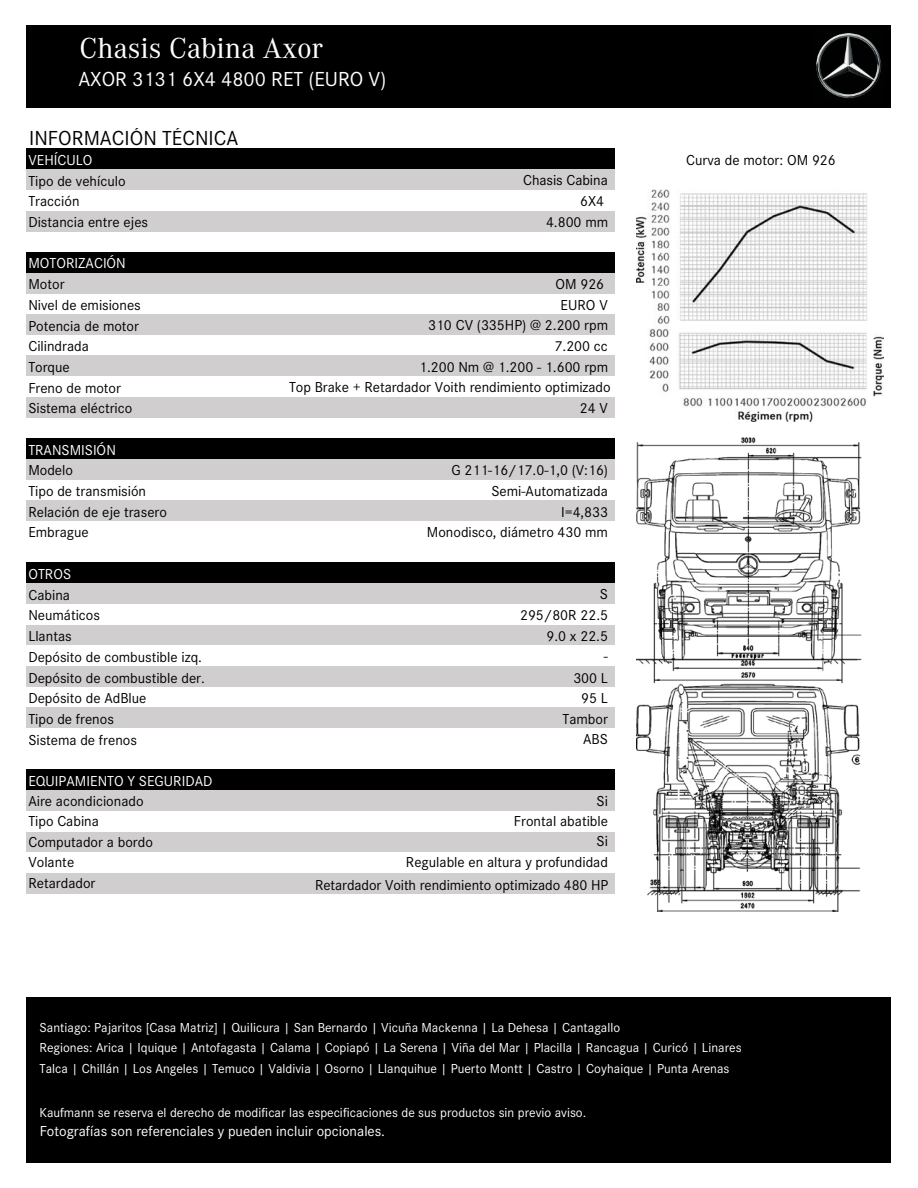
<style>
.page{position:relative;width:918px;height:1188px;background:#fff}
.page>*{position:absolute;margin:0;border:0;box-sizing:border-box;transform-origin:0 0}
.t1{font:30px "Corporate A";color:#fff}
.t2{font:21px "Corporate S";color:#fff}
.t3{font:21px "Corporate S";color:#000}
.t4{font:15px/20.7px "Corporate S";color:#000}
.t5{font:15px "Corporate S";color:#fff}
.t6{font:13.5px/20.7px "Corporate S";color:#fff}
</style>
<div class="page">
<div style="left:26px;top:25px;width:865px;height:82px;background:#000"></div>
<div style="left:26px;top:148px;width:589px;height:21px;background:#000"></div>
<div style="left:26px;top:169px;width:589px;height:21px;background:#d0cece"></div>
<div style="left:26px;top:211px;width:589px;height:20px;background:#d0cece"></div>
<div style="left:26px;top:252px;width:589px;height:21px;background:#000"></div>
<div style="left:26px;top:273px;width:589px;height:21px;background:#d0cece"></div>
<div style="left:26px;top:314px;width:589px;height:21px;background:#d0cece"></div>
<div style="left:26px;top:356px;width:589px;height:20px;background:#d0cece"></div>
<div style="left:26px;top:397px;width:589px;height:21px;background:#d0cece"></div>
<div style="left:26px;top:438px;width:589px;height:21px;background:#000"></div>
<div style="left:26px;top:459px;width:589px;height:21px;background:#d0cece"></div>
<div style="left:26px;top:500px;width:589px;height:21px;background:#d0cece"></div>
<div style="left:26px;top:562px;width:589px;height:21px;background:#000"></div>
<div style="left:26px;top:583px;width:589px;height:21px;background:#d0cece"></div>
<div style="left:26px;top:625px;width:589px;height:20px;background:#d0cece"></div>
<div style="left:26px;top:666px;width:589px;height:21px;background:#d0cece"></div>
<div style="left:26px;top:707px;width:589px;height:21px;background:#d0cece"></div>
<div style="left:26px;top:770px;width:589px;height:20px;background:#000"></div>
<div style="left:26px;top:790px;width:589px;height:21px;background:#d0cece"></div>
<div style="left:26px;top:832px;width:589px;height:20px;background:#d0cece"></div>
<div style="left:26px;top:997px;width:865px;height:166px;background:#000"></div>
<div style="left:26px;top:873px;width:589px;height:21px;background:#d0cece"></div>
<img style="left:637px;top:438px;width:225px;height:473px">
<img style="left:637px;top:189px;width:246px;height:233px">
<img style="left:816px;top:33px;width:66px;height:66px">
<h1 class="t1" style="left:80px;top:27px;width:245px">Chasis Cabina Axor</h1>
<h2 class="t2" style="left:78px;top:65px;width:309px">AXOR 3131 6X4 4800 RET (EURO V)</h2>
<h2 class="t3" style="left:29px;top:124px;width:211px">INFORMACIÓN TÉCNICA</h2>
<p class="t5" style="left:28px;top:150px;width:66px">VEHÍCULO</p>
<p class="t4" style="left:28px;top:170px;width:121px">Tipo de vehículo<br>Tracción<br>Distancia entre ejes</p>
<p class="t5" style="left:28px;top:254px;width:99px">MOTORIZACIÓN</p>
<p class="t4" style="left:28px;top:273px;width:114px">Motor<br>Nivel de emisiones<br>Potencia de motor<br>Cilindrada<br>Torque<br>Freno de motor<br>Sistema eléctrico</p>
<p class="t5" style="left:28px;top:440px;width:89px">TRANSMISIÓN</p>
<p class="t4" style="left:28px;top:460px;width:140px">Modelo<br>Tipo de transmisión<br>Relación de eje trasero</p>
<p class="t4" style="left:523px;top:169px;width:86px">Chasis Cabina</p>
<p class="t4" style="left:580px;top:190px;width:26px">6X4</p>
<p class="t4" style="left:546px;top:211px;width:64px">4.800 mm</p>
<p class="t4" style="left:555px;top:273px;width:50px">OM 926</p>
<p class="t4" style="left:561px;top:294px;width:49px">EURO V</p>
<p class="t4" style="left:428px;top:314px;width:182px">310 CV (335HP) @ 2.200 rpm</p>
<p class="t4" style="left:555px;top:335px;width:55px">7.200 cc</p>
<p class="t4" style="left:289px;top:356px;width:323px;text-align:right">1.200 Nm @ 1.200 - 1.600 rpm<br>Top Brake + Retardador Voith rendimiento optimizado</p>
<p class="t4" style="left:580px;top:397px;width:30px">24 V</p>
<p class="t4" style="left:451px;top:459px;width:158px">G 211-16/17.0-1,0 (V:16)</p>
<p class="t4" style="left:491px;top:480px;width:118px">Semi-Automatizada</p>
<p class="t4" style="left:561px;top:501px;width:48px">I=4,833</p>
<p class="t4" style="left:28px;top:521px;width:62px">Embrague</p>
<p class="t4" style="left:427px;top:521px;width:183px">Monodisco, diámetro 430 mm</p>
<p class="t5" style="left:28px;top:564px;width:44px">OTROS</p>
<p class="t4" style="left:28px;top:584px;width:178px">Cabina<br>Neumáticos<br>Llantas<br>Depósito de combustible izq.<br>Depósito de combustible der.</p>
<p class="t4" style="left:28px;top:687px;width:120px">Depósito de AdBlue<br>Tipo de frenos<br>Sistema de frenos</p>
<p class="t5" style="left:28px;top:771px;width:186px">EQUIPAMIENTO Y SEGURIDAD</p>
<p class="t4" style="left:28px;top:791px;width:117px">Aire acondicionado</p>
<p class="t4" style="left:600px;top:584px;width:10px">S</p>
<p class="t4" style="left:520px;top:604px;width:89px">295/80R 22.5</p>
<p class="t4" style="left:547px;top:625px;width:63px">9.0 x 22.5</p>
<p class="t4" style="left:604px;top:646px;width:6px">-</p>
<p class="t4" style="left:573px;top:667px;width:36px">300 L</p>
<p class="t4" style="left:581px;top:687px;width:28px">95 L</p>
<p class="t4" style="left:563px;top:708px;width:47px">Tambor</p>
<p class="t4" style="left:583px;top:728px;width:26px">ABS</p>
<p class="t4" style="left:597px;top:791px;width:13px">Si</p>
<p class="t4" style="left:28px;top:810px;width:72px">Tipo Cabina</p>
<p class="t4" style="left:514px;top:810px;width:96px">Frontal abatible</p>
<p class="t4" style="left:28px;top:831px;width:126px">Computador a bordo</p>
<p class="t4" style="left:597px;top:831px;width:13px">Si</p>
<p class="t4" style="left:28px;top:851px;width:47px">Volante</p>
<p class="t4" style="left:406px;top:851px;width:204px">Regulable en altura y profundidad</p>
<p class="t4" style="left:28px;top:872px;width:69px">Retardador</p>
<p class="t4" style="left:315px;top:874px;width:295px">Retardador Voith rendimiento optimizado 480 HP</p>
<p class="t4" style="left:686px;top:149px;width:151px">Curva de motor: OM 926</p>
<p class="t6" style="left:40px;top:1016px;width:704px">Santiago: Pajaritos [Casa Matriz] | Quilicura | San Bernardo | Vicuña Mackenna | La Dehesa | Cantagallo<br>Regiones: Arica | Iquique | Antofagasta | Calama | Copiapó | La Serena | Viña del Mar | Placilla | Rancagua | Curicó | Linares<br>Talca | Chillán | Los Angeles | Temuco | Valdivia | Osorno | Llanquihue | Puerto Montt | Castro | Coyhaique | Punta Arenas</p>
<p class="t6" style="left:40px;top:1102px;width:548px">Kaufmann se reserva el derecho de modificar las especificaciones de sus productos sin previo aviso.</p>
<p class="t5" style="left:40px;top:1122px;width:347px">Fotografías son referenciales y pueden incluir opcionales.</p>
</div>
